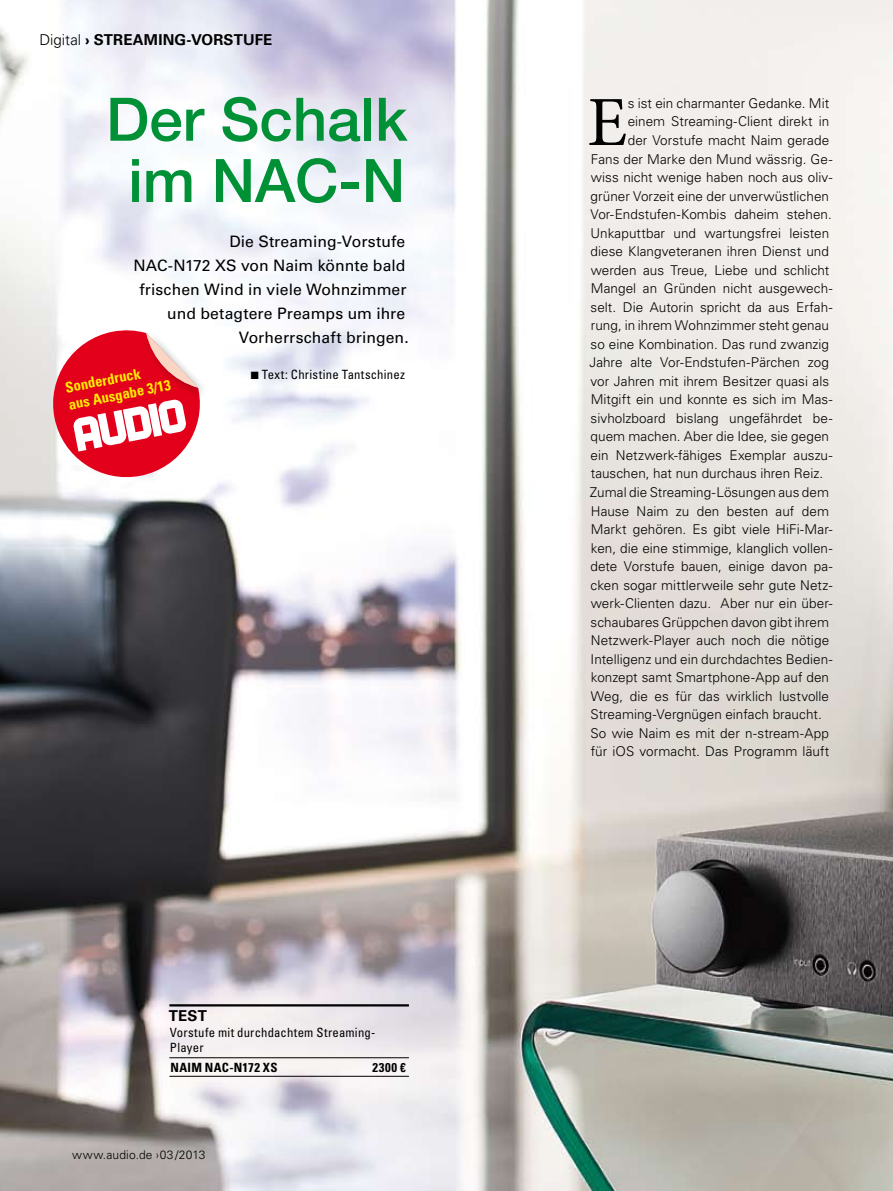
<style>
.page{position:relative;width:893px;height:1191px;background:#fff}
.page>*{position:absolute;margin:0;border:0;box-sizing:border-box;transform-origin:0 0}
.t1{font:70.5px "Minion Pro";color:#000}
.t2{font:500 60px/61.2px "Helvetica Neue LT Com";color:#009036;text-align:center}
.t3{font:15.75px/24px "Univers LT Std";letter-spacing:.005em;color:#000;text-align:right}
.t4{font:700 15px "Univers LT Std";letter-spacing:.01em;color:#000}
.t5{font:700 condensed 14.7px/17.1px "Univers LT Std";color:#ffed00}
.t6{font:300 13.5px "Univers LT Std";letter-spacing:.005em;color:#000}
.t7{font:condensed 12.75px/15.3px "Univers LT Std";letter-spacing:.015em;color:#000}
.t8{font:700 condensed 12.75px "Univers LT Std";letter-spacing:.035em;color:#000}
.t9{font:300 12px "Univers LT Std";letter-spacing:.01em;color:#000}
.s1{font-weight:300}
</style>
<div class="page">
<img style="left:0;top:0;width:893px;height:1191px">
<hr style="left:169px;top:1004px;width:240px;height:2px;background:#000">
<hr style="left:169px;top:1057px;width:240px;height:1px;background:#000">
<hr style="left:169px;top:1076px;width:240px;height:1px;background:#000">
<div style="left:142px;top:329px;width:66px;height:68px;background:#fff"></div>
<svg style="left:47px;top:329px;width:159px;height:154px"></svg>
<p class="t4" style="left:39px;top:31px;width:234px"><span class="s1">Digital</span> › STREAMING-VORSTUFE</p>
<h2 class="t2" style="left:106px;top:88px;width:303px">Der Schalk im NAC-N</h2>
<p class="t3" style="left:133px;top:229px;width:277px">Die Streaming-Vorstufe<br>NAC-N172 XS von Naim könnte bald frischen Wind in viele Wohnzimmer und betagtere Preamps um ihre<br>Vorherrschaft bringen.</p>
<p class="t5" style="left:64px;top:379px;width:105px;rotate:-11deg">Sonderdruck<br>aus Ausgabe 3/13</p>
<p class="t7" style="left:251px;top:366px;width:156px">■ Text: Christine Tantschinez</p>
<p class="t4" style="left:169px;top:1007px;width:39px">TEST</p>
<p class="t7" style="left:170px;top:1024px;width:207px">Vorstufe mit durchdachtem Streaming-<br>Player</p>
<p class="t8" style="left:170px;top:1059px;width:109px">Naim NAC-N172 XS</p>
<p class="t8" style="left:373px;top:1059px;width:35px">2300 €</p>
<p class="t9" style="left:72px;top:1147px;width:135px">www.audio.de ›03/2013</p>
<h1 class="t1" style="left:587px;top:75px;width:42px">E</h1>
<p class="t6" style="left:628px;top:95px;width:203px">s ist ein charmanter Gedanke. Mit</p>
<p class="t6" style="left:628px;top:113px;width:203px">einem Streaming-Client direkt in</p>
<p class="t6" style="left:628px;top:132px;width:203px">der Vorstufe macht Naim gerade</p>
<p class="t6" style="left:591px;top:151px;width:243px">Fans der Marke den Mund wässrig. Ge-</p>
<p class="t6" style="left:591px;top:169px;width:243px">wiss nicht wenige haben noch aus oliv-</p>
<p class="t6" style="left:591px;top:188px;width:240px">grüner Vorzeit eine der unverwüstlichen</p>
<p class="t6" style="left:590px;top:206px;width:243px">Vor-Endstufen-Kombis daheim stehen.</p>
<p class="t6" style="left:590px;top:225px;width:240px">Unkaputtbar und wartungsfrei leisten</p>
<p class="t6" style="left:591px;top:243px;width:240px">diese Klangveteranen ihren Dienst und</p>
<p class="t6" style="left:591px;top:262px;width:240px">werden aus Treue, Liebe und schlicht</p>
<p class="t6" style="left:591px;top:280px;width:243px">Mangel an Gründen nicht ausgewech-</p>
<p class="t6" style="left:591px;top:299px;width:243px">selt. Die Autorin spricht da aus Erfah-</p>
<p class="t6" style="left:591px;top:317px;width:240px">rung, in ihrem Wohnzimmer steht genau</p>
<p class="t6" style="left:591px;top:336px;width:240px">so eine Kombination. Das rund zwanzig</p>
<p class="t6" style="left:589px;top:354px;width:241px">Jahre alte Vor-Endstufen-Pärchen zog</p>
<p class="t6" style="left:591px;top:373px;width:240px">vor Jahren mit ihrem Besitzer quasi als</p>
<p class="t6" style="left:591px;top:391px;width:243px">Mitgift ein und konnte es sich im Mas-</p>
<p class="t6" style="left:591px;top:410px;width:243px">sivholzboard bislang ungefährdet be-</p>
<p class="t6" style="left:591px;top:428px;width:240px">quem machen. Aber die Idee, sie gegen</p>
<p class="t6" style="left:590px;top:447px;width:243px">ein Netzwerk-fähiges Exemplar auszu-</p>
<p class="t6" style="left:591px;top:465px;width:234px">tauschen, hat nun durchaus ihren Reiz.</p>
<p class="t6" style="left:590px;top:484px;width:241px">Zumal die Streaming-Lösungen aus dem</p>
<p class="t6" style="left:591px;top:502px;width:240px">Hause Naim zu den besten auf dem</p>
<p class="t6" style="left:591px;top:521px;width:243px">Markt gehören. Es gibt viele HiFi-Mar-</p>
<p class="t6" style="left:591px;top:539px;width:243px">ken, die eine stimmige, klanglich vollen-</p>
<p class="t6" style="left:591px;top:558px;width:243px">dete Vorstufe bauen, einige davon pa-</p>
<p class="t6" style="left:591px;top:577px;width:243px">cken sogar mittlerweile sehr gute Netz-</p>
<p class="t6" style="left:591px;top:595px;width:243px">werk-Clienten dazu. Aber nur ein über-</p>
<p class="t6" style="left:591px;top:614px;width:240px">schaubares Grüppchen davon gibt ihrem</p>
<p class="t6" style="left:591px;top:632px;width:240px">Netzwerk-Player auch noch die nötige</p>
<p class="t6" style="left:591px;top:651px;width:243px">Intelligenz und ein durchdachtes Bedien-</p>
<p class="t6" style="left:591px;top:669px;width:240px">konzept samt Smartphone-App auf den</p>
<p class="t6" style="left:591px;top:688px;width:240px">Weg, die es für das wirklich lustvolle</p>
<p class="t6" style="left:590px;top:706px;width:233px">Streaming-Vergnügen einfach braucht.</p>
<p class="t6" style="left:590px;top:725px;width:240px">So wie Naim es mit der n-stream-App</p>
<p class="t6" style="left:591px;top:743px;width:240px">für iOS vormacht. Das Programm läuft</p>
</div>
